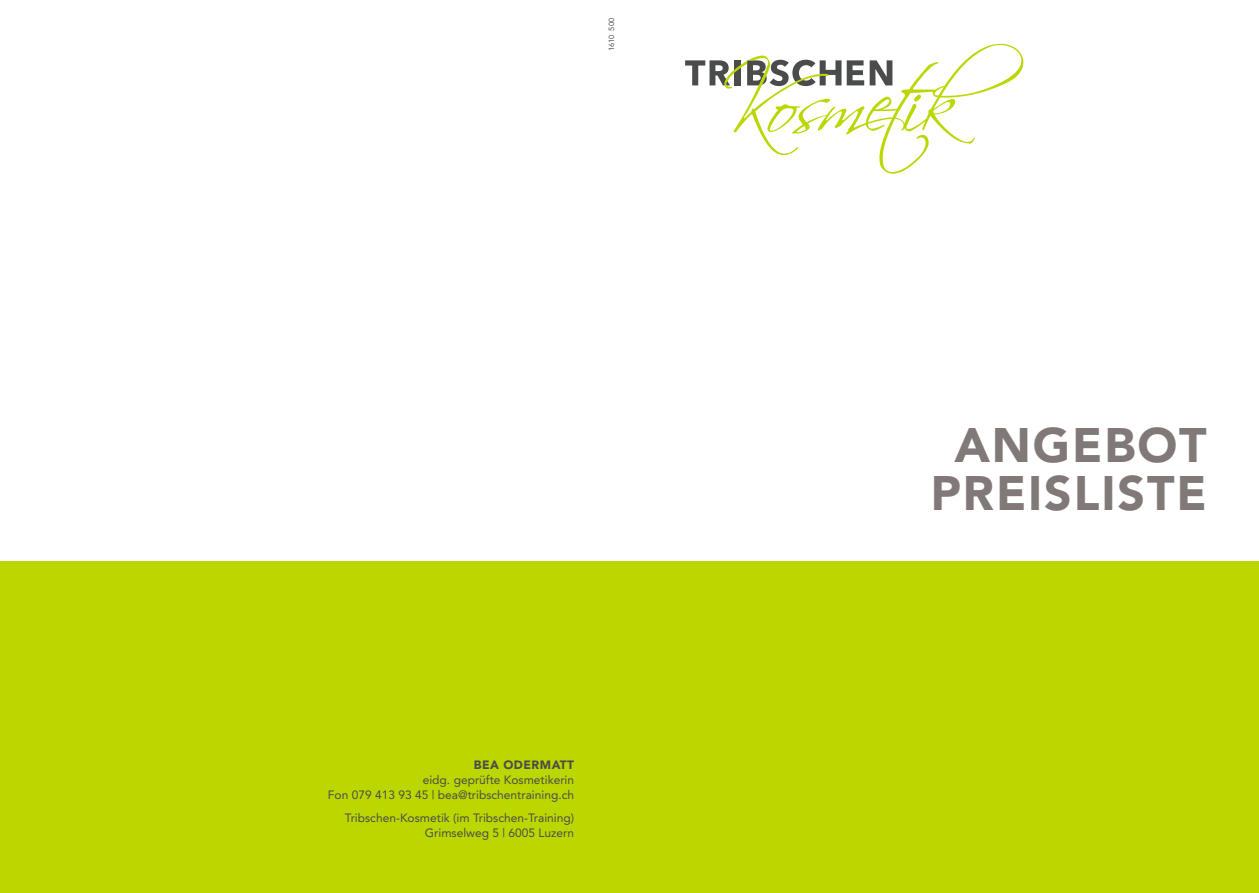
<style>
.page{position:relative;width:1259px;height:893px;background:#fff}
.page>*{position:absolute;margin:0;border:0;box-sizing:border-box;transform-origin:0 0}
.t1{font:900 48px/48px "Avenir";letter-spacing:.04em;color:#807977;text-align:center}
.t2{font:12px/15px "Avenir";color:#4a4b4b;text-align:right}
.t3{font:900 12px "Avenir";letter-spacing:.04em;color:#4a4b4b}
.t4{font:7.5px "Avenir";color:#4a4b4b}
</style>
<div class="page">
<div style="left:0;top:561px;width:1259px;height:332px;background:#bcd700"></div>
<svg style="left:685px;top:44px;width:338px;height:130px"></svg>
<p class="t4" style="left:607px;top:51px;width:35px;rotate:-90deg">1610 500</p>
<p class="t3" style="left:474px;top:757px;width:102px">BEA ODERMATT</p>
<p class="t2" style="left:328px;top:772px;width:248px">eidg. geprüfte Kosmetikerin<br>Fon 079 413 93 45 | bea@tribschentraining.ch</p>
<p class="t2" style="left:345px;top:810px;width:231px">Tribschen-Kosmetik (im Tribschen-Training)<br>Grimselweg 5 | 6005 Luzern</p>
<h1 class="t1" style="left:931px;top:421px;width:277px">ANGEBOT<br>PREISLISTE</h1>
</div>
